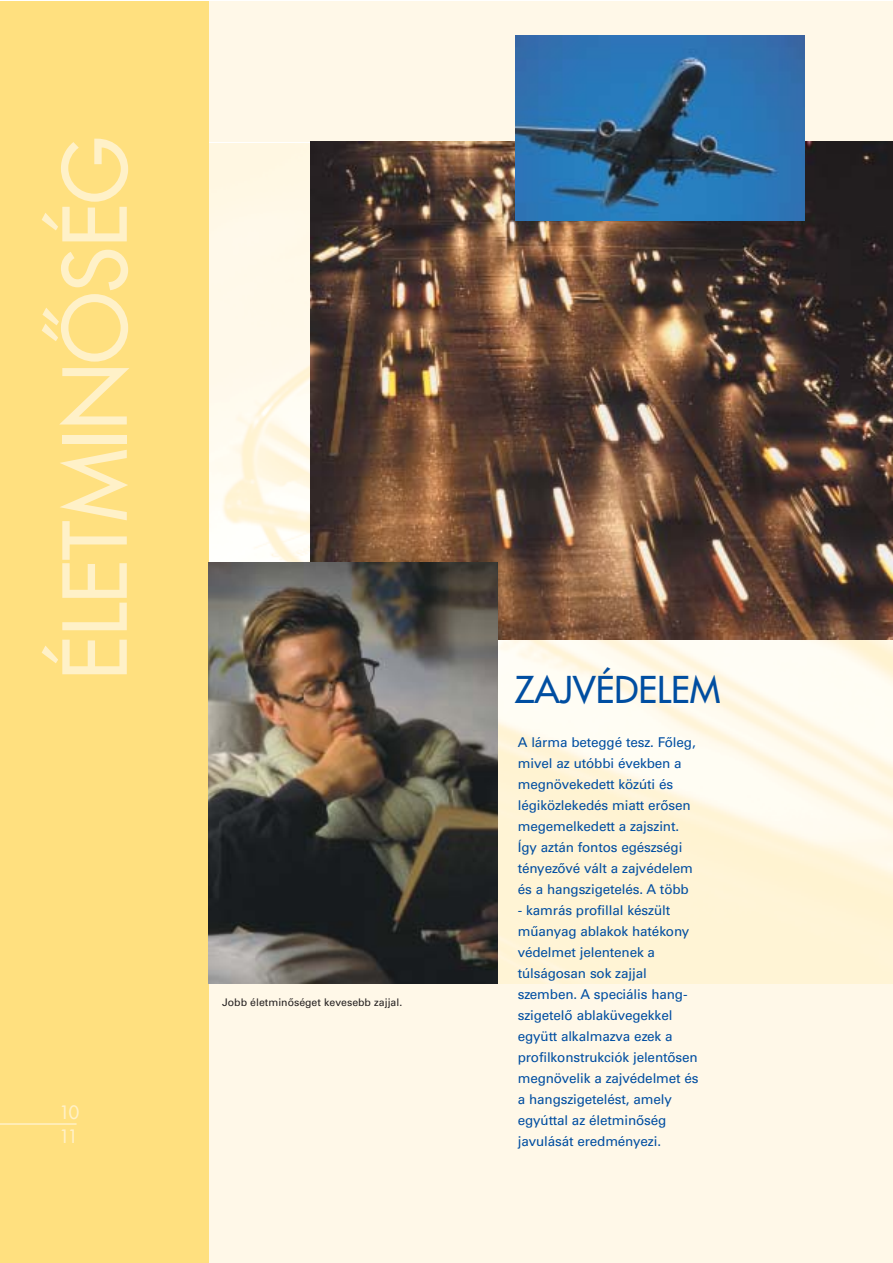
<style>
.page{position:relative;width:893px;height:1263px;background:#fff}
.page>*{position:absolute;margin:0;border:0;box-sizing:border-box;transform-origin:0 0}
.t1{font:500 85.5px "Futura CE";letter-spacing:-.005em;color:#fff1c8}
.t2{font:500 36px "Futura CE";color:#004ea1}
.t3{font:500 18px/24.6px "Futura CE";color:#fff1c8}
.t4{font:500 13.5px/21px "Univers CE";letter-spacing:-.01em;color:#004ea1}
.t5{font:500 10.5px "Univers CE";color:#231f1f}
</style>
<div class="page">
<div style="left:0;top:2px;width:892px;height:1261px;background:#fff8e8"></div>
<img style="left:208px;top:143px;width:684px;height:841px">
<div style="left:0;top:2px;width:208px;height:1261px;background:#ffe07f"></div>
<hr style="left:0;top:1123px;width:77px;height:2px;background:#fff1c8">
<img style="left:310px;top:142px;width:582px;height:497px">
<img style="left:515px;top:36px;width:289px;height:184px">
<img style="left:208px;top:563px;width:289px;height:421px">
<h1 class="t1" style="left:53px;top:680px;width:545px;rotate:-90deg">ÉLETMINŐSÉG</h1>
<h3 class="t3" style="left:59px;top:1101px;width:21px">10<br>11</h3>
<p class="t5" style="left:222px;top:998px;width:181px">Jobb életminőséget kevesebb zajjal.</p>
<h2 class="t2" style="left:514px;top:672px;width:207px">ZAJVÉDELEM</h2>
<p class="t4" style="left:517px;top:732px;width:179px">A lárma beteggé tesz. Főleg, mivel az utóbbi években a megnövekedett közúti és légiközlekedés miatt erősen megemelkedett a zajszint.<br>Így aztán fontos egészségi tényezővé vált a zajvédelem és a hangszigetelés. A több</p>
<p class="t4" style="left:517px;top:900px;width:182px">- kamrás profillal készült műanyag ablakok hatékony védelmet jelentenek a túlságosan sok zajjal szemben. A speciális hang&shy;szigetelő ablaküvegekkel együtt alkalmazva ezek a profilkonstrukciók jelentősen megnövelik a zajvédelmet és a hangszigetelést, amely egyúttal az életminőség javulását eredményezi.</p>
</div>
